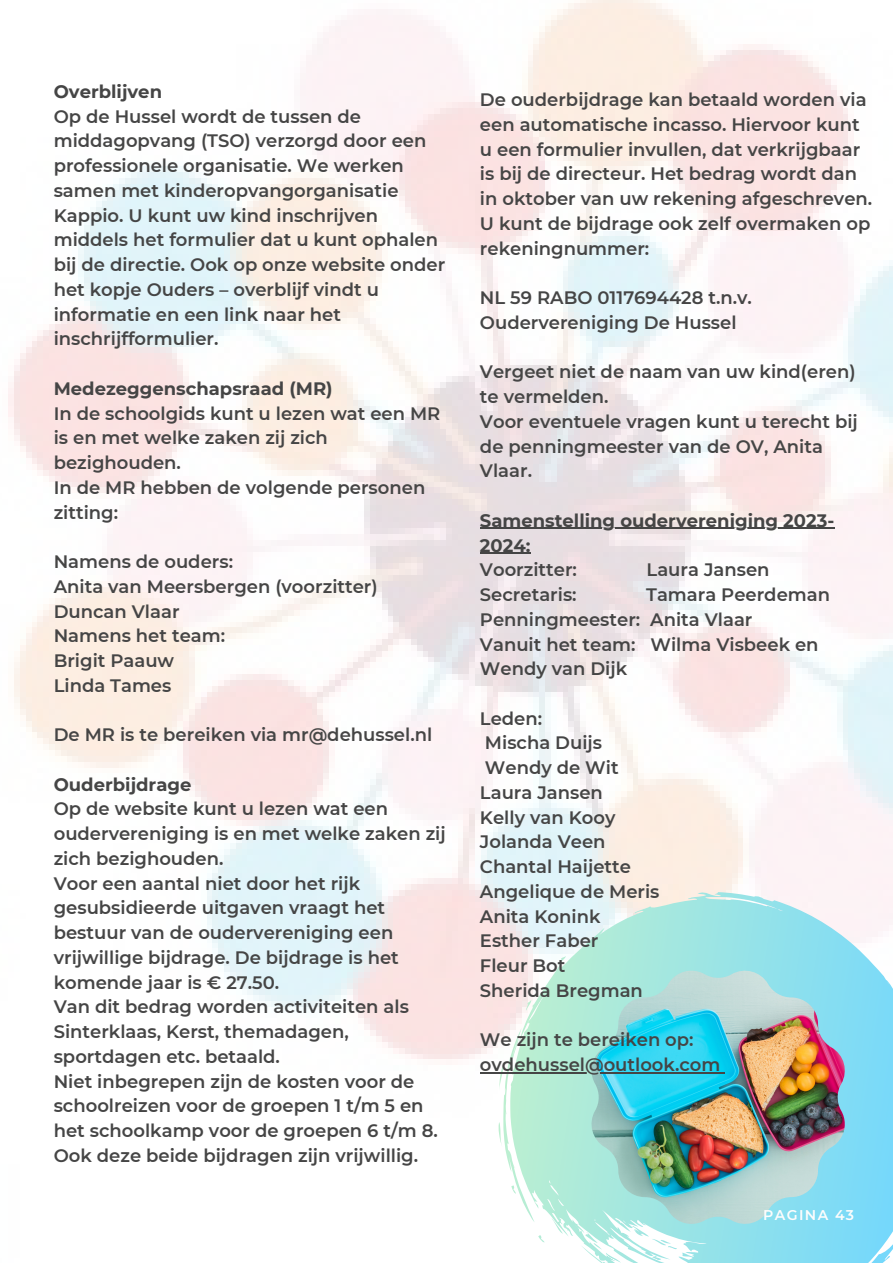
<style>
.page{position:relative;width:893px;height:1264px;background:#fff}
.page>*{position:absolute;margin:0;border:0;box-sizing:border-box;transform-origin:0 0}
.t1{font:600 18px/24.8px "Montserrat";color:#454545}
.t2{font:700 18px/24.8px "Montserrat";color:#454545}
.t3{font:600 14.1px "Montserrat";letter-spacing:.1em;color:#fefdfd}
</style>
<div class="page">
<img style="left:8px;top:0;width:884px;height:1074px">
<svg style="left:498px;top:889px;width:394px;height:373px"></svg>
<img style="left:591px;top:970px;width:253px;height:253px">
<hr style="left:480px;top:528px;width:354px;height:1px;background:#454545">
<hr style="left:480px;top:552px;width:50px;height:2px;background:#454545">
<hr style="left:480px;top:1072px;width:240px;height:1px;background:#454545">
<p class="t2" style="left:54px;top:79px;width:110px">Overblijven</p>
<p class="t1" style="left:54px;top:104px;width:393px">Op de Hussel wordt de tussen de middagopvang (TSO) verzorgd door een professionele organisatie. We werken samen met kinderopvangorganisatie Kappio. U kunt uw kind inschrijven middels het formulier dat u kunt ophalen bij de directie. Ook op onze website onder het kopje Ouders – overblijf vindt u informatie en een link naar het inschrijfformulier.</p>
<p class="t2" style="left:54px;top:376px;width:280px">Medezeggenschapsraad (MR)</p>
<p class="t1" style="left:54px;top:401px;width:388px">In de schoolgids kunt u lezen wat een MR is en met welke zaken zij zich bezighouden.</p>
<p class="t1" style="left:54px;top:475px;width:373px">In de MR hebben de volgende personen zitting:</p>
<p class="t1" style="left:54px;top:549px;width:181px">Namens de ouders:</p>
<p class="t1" style="left:54px;top:574px;width:325px">Anita van Meersbergen (voorzitter)</p>
<p class="t1" style="left:54px;top:598px;width:127px">Duncan Vlaar</p>
<p class="t1" style="left:54px;top:623px;width:173px">Namens het team:</p>
<p class="t1" style="left:54px;top:648px;width:122px">Brigit Paauw</p>
<p class="t1" style="left:54px;top:673px;width:119px">Linda Tames</p>
<p class="t1" style="left:54px;top:722px;width:380px">De MR is te bereiken via mr@dehussel.nl</p>
<p class="t2" style="left:54px;top:771px;width:139px">Ouderbijdrage</p>
<p class="t1" style="left:54px;top:796px;width:393px">Op de website kunt u lezen wat een oudervereniging is en met welke zaken zij zich bezighouden.</p>
<p class="t1" style="left:54px;top:870px;width:346px">Voor een aantal niet door het rijk gesubsidieerde uitgaven vraagt het bestuur van de oudervereniging een vrijwillige bijdrage. De bijdrage is het komende jaar is € 27.50.</p>
<p class="t1" style="left:54px;top:994px;width:357px">Van dit bedrag worden activiteiten als<br>Sinterklaas, Kerst, themadagen, sportdagen etc. betaald.</p>
<p class="t1" style="left:54px;top:1068px;width:385px">Niet inbegrepen zijn de kosten voor de schoolreizen voor de groepen 1 t/m 5 en het schoolkamp voor de groepen 6 t/m 8.<br>Ook deze beide bijdragen zijn vrijwillig.</p>
<p class="t1" style="left:480px;top:87px;width:394px">De ouderbijdrage kan betaald worden via een automatische incasso. Hiervoor kunt u een formulier invullen, dat verkrijgbaar is bij de directeur. Het bedrag wordt dan in oktober van uw rekening afgeschreven.</p>
<p class="t1" style="left:480px;top:211px;width:392px">U kunt de bijdrage ook zelf overmaken op rekeningnummer:</p>
<p class="t1" style="left:480px;top:285px;width:273px">NL 59 RABO 0117694428 t.n.v.<br>Oudervereniging De Hussel</p>
<p class="t1" style="left:480px;top:359px;width:377px">Vergeet niet de naam van uw kind(eren) te vermelden.</p>
<p class="t1" style="left:480px;top:409px;width:379px">Voor eventuele vragen kunt u terecht bij de penningmeester van de OV, Anita<br>Vlaar.</p>
<p class="t2" style="left:480px;top:508px;width:356px">Samenstelling oudervereniging 2023-<br>2024:</p>
<p class="t1" style="left:480px;top:557px;width:99px">Voorzitter:</p>
<p class="t1" style="left:646px;top:557px;width:124px">Laura Jansen</p>
<p class="t1" style="left:480px;top:582px;width:98px">Secretaris:</p>
<p class="t1" style="left:646px;top:582px;width:185px">Tamara Peerdeman</p>
<p class="t1" style="left:480px;top:607px;width:274px">Penningmeester: Anita Vlaar</p>
<p class="t1" style="left:480px;top:631px;width:340px">Vanuit het team: Wilma Visbeek en<br>Wendy van Dijk</p>
<p class="t1" style="left:480px;top:706px;width:64px">Leden:</p>
<p class="t1" style="left:485px;top:730px;width:119px">Mischa Duijs</p>
<p class="t1" style="left:485px;top:755px;width:135px">Wendy de Wit</p>
<p class="t1" style="left:480px;top:780px;width:124px">Laura Jansen</p>
<p class="t1" style="left:480px;top:804px;width:137px">Kelly van Kooy</p>
<p class="t1" style="left:480px;top:829px;width:127px">Jolanda Veen</p>
<p class="t1" style="left:480px;top:854px;width:152px">Chantal Haijette</p>
<p class="t1" style="left:480px;top:879px;width:181px">Angelique de Meris</p>
<p class="t1" style="left:480px;top:903px;width:122px">Anita Konink</p>
<p class="t1" style="left:480px;top:928px;width:120px">Esther Faber</p>
<p class="t1" style="left:480px;top:953px;width:87px">Fleur Bot</p>
<p class="t1" style="left:480px;top:978px;width:164px">Sherida Bregman</p>
<p class="t1" style="left:480px;top:1027px;width:242px">We zijn te bereiken op: ovdehussel@outlook.com</p>
<p class="t3" style="left:763px;top:1205px;width:92px">PAGINA 43</p>
</div>
